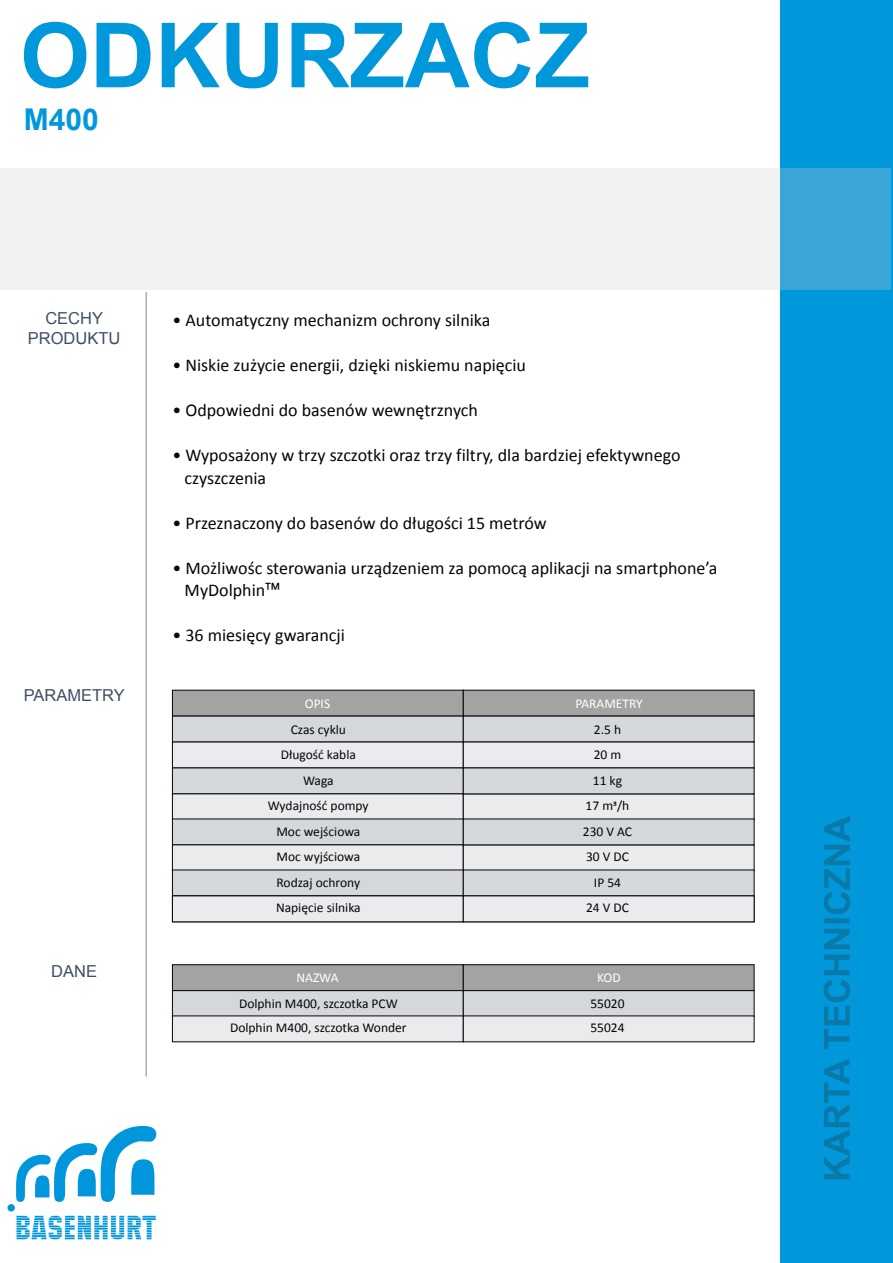
<style>
.page{position:relative;width:893px;height:1263px;background:#fff}
.page>*{position:absolute;margin:0;border:0;box-sizing:border-box;transform-origin:0 0}
.t1{font:700 90px "Arial";color:#0097db}
.t2{font:700 30px "Arial";color:#0097db}
.t3{font:18px/22.5px "Calibri";color:#05050a}
.t4{font:16.5px/19.8px "Arial";color:#405064;text-align:center}
.t5{font:13.5px/25.5px "Calibri";color:#05050a;text-align:center}
.t6{font:13.5px "Calibri";color:#fff}
</style>
<div class="page">
<div style="left:780px;top:0;width:113px;height:1263px;background:#0097db"></div>
<svg style="left:0;top:168px;width:891px;height:122px;fill:#f2f2f1"></svg>
<hr style="left:146px;top:292px;width:1px;height:784px;background:#05050a">
<svg style="left:7px;top:1126px;width:149px;height:113px"></svg>
<svg style="left:824px;top:1059px;width:26px;height:120px"></svg>
<svg style="left:824px;top:955px;width:26px;height:94px"></svg>
<svg style="left:824px;top:929px;width:26px;height:20px"></svg>
<div style="left:824px;top:918px;width:26px;height:5px;background:#0979aa"></div>
<svg style="left:824px;top:816px;width:26px;height:98px"></svg>
<div style="left:172px;top:964px;width:292px;height:27px;background:#a3a3a2;border:1px solid #05050a"></div>
<div style="left:463px;top:964px;width:291px;height:27px;background:#a3a3a2;border:1px solid #05050a"></div>
<div style="left:172px;top:990px;width:291px;height:27px;background:#d4d8dd;border:1px solid #05050a"></div>
<div style="left:463px;top:990px;width:291px;height:27px;background:#d4d8dd;border:1px solid #05050a"></div>
<div style="left:172px;top:1016px;width:291px;height:26px;background:#ebebed"></div>
<div style="left:463px;top:1016px;width:291px;height:26px;background:#ebebed"></div>
<div style="left:172px;top:690px;width:292px;height:26px;background:#a3a3a2;border:1px solid #05050a"></div>
<div style="left:463px;top:690px;width:291px;height:26px;background:#a3a3a2;border:1px solid #05050a"></div>
<div style="left:172px;top:716px;width:291px;height:26px;background:#d4d8dd"></div>
<div style="left:463px;top:716px;width:291px;height:26px;background:#d4d8dd"></div>
<div style="left:172px;top:742px;width:291px;height:26px;background:#ebebed;border:1px solid #05050a"></div>
<div style="left:463px;top:742px;width:291px;height:26px;background:#ebebed;border:1px solid #05050a"></div>
<div style="left:172px;top:768px;width:291px;height:26px;background:#d4d8dd;border:1px solid #05050a"></div>
<div style="left:172px;top:794px;width:291px;height:26px;background:#ebebed"></div>
<div style="left:463px;top:794px;width:291px;height:26px;background:#ebebed"></div>
<div style="left:463px;top:768px;width:291px;height:26px;background:#d4d8dd"></div>
<div style="left:172px;top:819px;width:291px;height:26px;background:#d4d8dd;border:1px solid #05050a"></div>
<div style="left:172px;top:845px;width:291px;height:26px;background:#ebebed"></div>
<div style="left:463px;top:845px;width:291px;height:26px;background:#ebebed"></div>
<div style="left:463px;top:819px;width:291px;height:26px;background:#d4d8dd"></div>
<div style="left:172px;top:870px;width:291px;height:26px;background:#d4d8dd;border:1px solid #05050a"></div>
<div style="left:463px;top:870px;width:291px;height:26px;background:#d4d8dd;border:1px solid #05050a"></div>
<div style="left:172px;top:896px;width:291px;height:26px;background:#ebebed"></div>
<div style="left:463px;top:896px;width:291px;height:26px;background:#ebebed"></div>
<h1 class="t1" style="left:20px;top:-8px;width:571px">ODKURZACZ</h1>
<h2 class="t2" style="left:24px;top:99px;width:77px">M400</h2>
<p class="t4" style="left:28px;top:308px;width:94px">CECHY<br>PRODUKTU</p>
<p class="t4" style="left:24px;top:685px;width:103px">PARAMETRY</p>
<p class="t4" style="left:51px;top:961px;width:47px">DANE</p>
<p class="t3" style="left:172px;top:309px;width:320px">• Automatyczny mechanizm ochrony silnika</p>
<p class="t3" style="left:172px;top:354px;width:355px">• Niskie zużycie energii, dzięki niskiemu napięciu</p>
<p class="t3" style="left:172px;top:399px;width:307px">• Odpowiedni do basenów wewnętrznych</p>
<p class="t3" style="left:185px;top:444px;width:497px;text-indent:-12px">• Wyposażony w trzy szczotki oraz trzy filtry, dla bardziej efektywnego czyszczenia</p>
<p class="t3" style="left:172px;top:511px;width:376px">• Przeznaczony do basenów do długości 15 metrów</p>
<p class="t3" style="left:185px;top:556px;width:534px;text-indent:-12px">• Możliwośc sterowania urządzeniem za pomocą aplikacji na smartphone’a<br>MyDolphinTM</p>
<p class="t3" style="left:172px;top:624px;width:174px">• 36 miesięcy gwarancji</p>
<p class="t6" style="left:305px;top:694px;width:27px">OPIS</p>
<p class="t6" style="left:575px;top:694px;width:69px">PARAMETRY</p>
<p class="t5" style="left:291px;top:716px;width:57px">Czas cyklu</p>
<p class="t5" style="left:586px;top:716px;width:45px">2.5 h<br>20 m<br>11 kg<br>17 m3/h</p>
<p class="t5" style="left:268px;top:742px;width:102px">Długość kabla<br>Waga<br>Wydajność pompy</p>
<p class="t5" style="left:276px;top:818px;width:86px;text-align:left">Moc wejściowa<br>Moc wyjściowa</p>
<p class="t5" style="left:276px;top:869px;width:86px;text-align:left">Rodzaj ochrony<br>Napięcie silnika</p>
<p class="t5" style="left:583px;top:818px;width:51px;text-align:left">230 V AC<br>30 V DC</p>
<p class="t5" style="left:586px;top:869px;width:44px">IP 54<br>24 V DC</p>
<p class="t6" style="left:296px;top:968px;width:44px">NAZWA</p>
<p class="t6" style="left:597px;top:968px;width:25px">KOD</p>
<p class="t5" style="left:239px;top:991px;width:160px">Dolphin M400, szczotka PCW</p>
<p class="t5" style="left:590px;top:991px;width:36px">55020</p>
<p class="t5" style="left:230px;top:1015px;width:178px">Dolphin M400, szczotka Wonder</p>
<p class="t5" style="left:590px;top:1015px;width:36px">55024</p>
</div>
